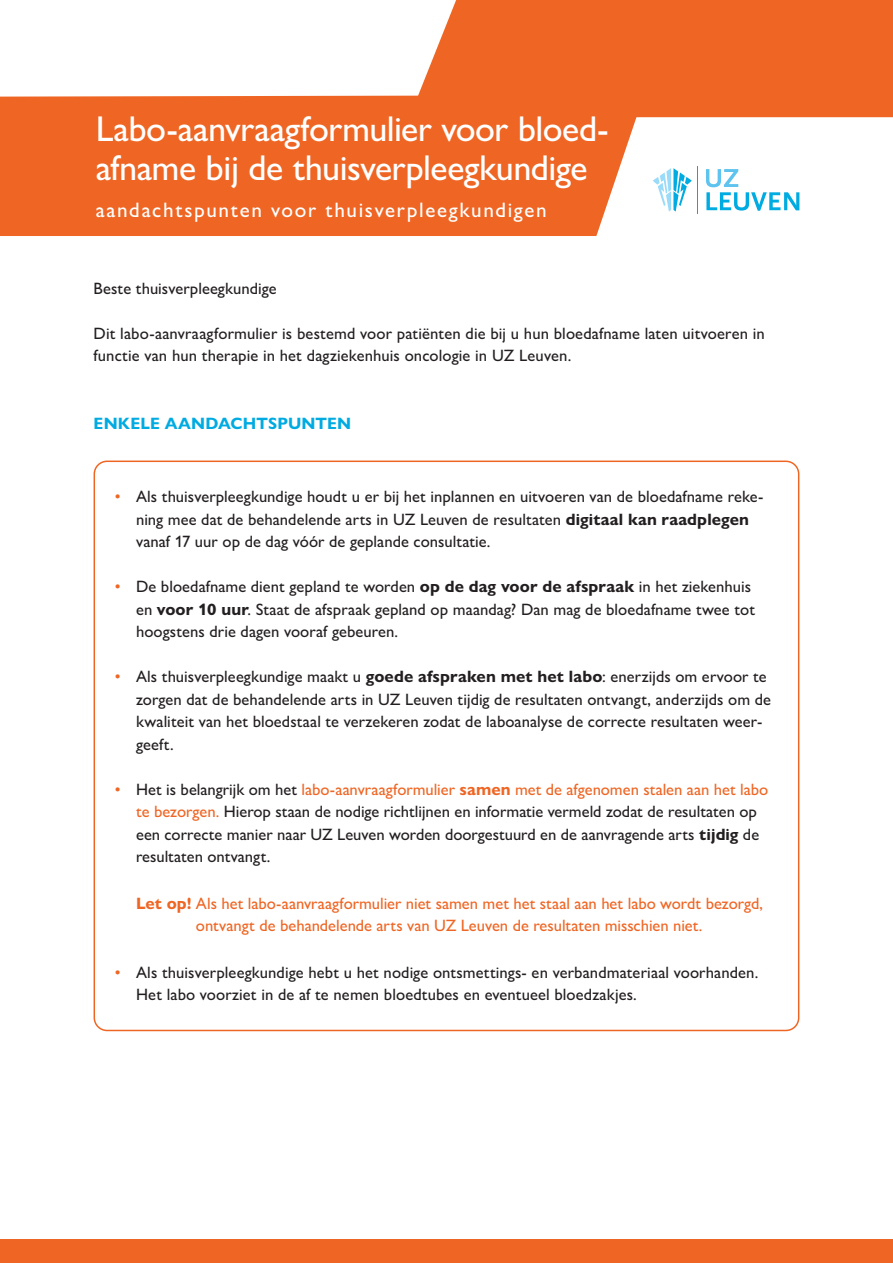
<style>
.page{position:relative;width:893px;height:1263px;background:#fff}
.page>*{position:absolute;margin:0;border:0;box-sizing:border-box;transform-origin:0 0}
.t1{font:500 36px/39px "Gill Sans Nova";letter-spacing:-.015em;color:#fff}
.t2{font:500 21px "Gill Sans Nova";letter-spacing:.08em;color:#fff}
.t3{font:500 16.5px/22.5px "Gill Sans Nova";letter-spacing:.005em;color:#231f20}
.t4{font:500 16.5px/22.5px "Gill Sans Nova";color:#ef6624;text-align:center}
.t5{font:700 16.5px "Gill Sans Nova";letter-spacing:.01em;color:#00abe1}
.s1{color:#ef6624}
.s2{font-weight:700}
.s3{font-weight:700;color:#ef6624}
</style>
<div class="page">
<hr style="left:698px;top:166px;width:1px;height:48px;background:#00abe1">
<svg style="left:706px;top:169px;width:93px;height:42px"></svg>
<svg style="left:653px;top:168px;width:39px;height:44px"></svg>
<div style="left:0;top:95px;width:644px;height:141px;background:#ef6624"></div>
<div style="left:409px;top:0;width:484px;height:117px;background:#ef6624"></div>
<div style="left:0;top:1239px;width:893px;height:24px;background:#ef6624"></div>
<h1 class="t1" style="left:96px;top:109px;width:512px">Labo-aanvraagformulier voor bloed&shy;afname bij de thuisverpleegkundige</h1>
<p class="t2" style="left:96px;top:197px;width:453px">aandachtspunten voor thuisverpleegkundigen</p>
<p class="t3" style="left:94px;top:277px;width:185px">Beste thuisverpleegkundige</p>
<p class="t3" style="left:94px;top:322px;width:673px">Dit labo-aanvraagformulier is bestemd voor patiënten die bij u hun bloedafname laten uitvoeren in functie van hun therapie in het dagziekenhuis oncologie in UZ Leuven.</p>
<p class="t5" style="left:94px;top:413px;width:259px">ENKELE AANDACHTSPUNTEN</p>
<p class="t3" style="left:136px;top:485px;width:629px;text-indent:-21px"><span class="s1">•</span> Als thuisverpleegkundige houdt u er bij het inplannen en uitvoeren van de bloedafname reke&shy;ning mee dat de behandelende arts in UZ Leuven de resultaten <span class="s2">digitaal kan raadplegen </span>vanaf 17 uur op de dag vóór de geplande consultatie.</p>
<p class="t3" style="left:136px;top:575px;width:620px;text-indent:-21px"><span class="s1">•</span> De bloedafname dient gepland te worden <span class="s2">op de dag voor de afspraak</span> in het ziekenhuis en <span class="s2">voor 10 uur</span>. Staat de afspraak gepland op maandag? Dan mag de bloedafname twee tot hoogstens drie dagen vooraf gebeuren.</p>
<p class="t3" style="left:136px;top:665px;width:636px;text-indent:-21px"><span class="s1">•</span> Als thuisverpleegkundige maakt u <span class="s2">goede afspraken met het labo</span>: enerzijds om ervoor te zorgen dat de behandelende arts in UZ Leuven tijdig de resultaten ontvangt, anderzijds om de kwaliteit van het bloedstaal te verzekeren zodat de laboanalyse de correcte resultaten weer&shy;geeft.</p>
<p class="t3" style="left:136px;top:778px;width:634px;text-indent:-21px"><span class="s1">•</span> Het is belangrijk om het <span class="s1">labo-aanvraagformulier</span> <span class="s3">samen</span> <span class="s1">met de afgenomen stalen aan het labo te bezorgen.</span> Hierop staan de nodige richtlijnen en informatie vermeld zodat de resultaten op een correcte manier naar UZ Leuven worden doorgestuurd en de aanvragende arts <span class="s2">tijdig</span> de resultaten ontvangt.</p>
<p class="t4" style="left:136px;top:892px;width:629px"><span class="s2">Let op!</span> Als het labo-aanvraagformulier niet samen met het staal aan het labo wordt bezorgd, ontvangt de behandelende arts van UZ Leuven de resultaten misschien niet.</p>
<p class="t3" style="left:136px;top:961px;width:624px;text-indent:-21px"><span class="s1">•</span> Als thuisverpleegkundige hebt u het nodige ontsmettings- en verbandmateriaal voorhanden.<br>Het labo voorziet in de af te nemen bloedtubes en eventueel bloedzakjes.</p>
</div>
